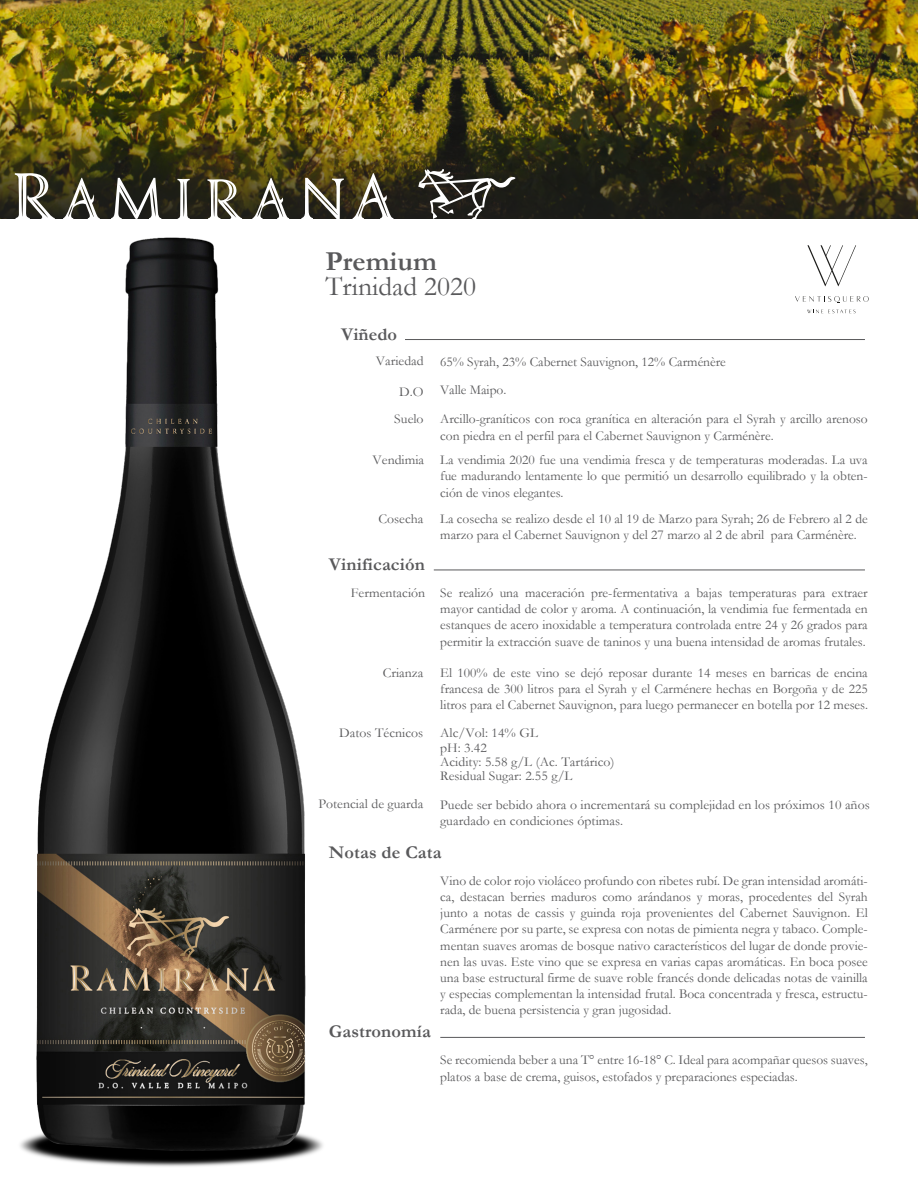
<style>
.page{position:relative;width:918px;height:1188px;background:#fff}
.page>*{position:absolute;margin:0;border:0;box-sizing:border-box;transform-origin:0 0}
.t1{font:27.6px "Garamond";color:#59595b}
.t2{font:700 27.6px "Garamond";color:#59595b}
.t3{font:700 18px "Garamond";letter-spacing:.01em;color:#59595b}
.t4{font:13.5px/16.2px "Garamond";color:#59595b}
</style>
<div class="page">
<img style="left:0;top:0;width:918px;height:109px">
<img style="left:0;top:109px;width:918px;height:110px">
<svg style="left:418px;top:169px;width:97px;height:50px;background:#4e4c47"></svg>
<svg style="left:328px;top:178px;width:16px;height:41px"></svg>
<svg style="left:353px;top:173px;width:40px;height:46px"></svg>
<img style="left:15px;top:112px;width:313px;height:1055px">
<svg style="left:795px;top:296px;width:74px;height:7px"></svg>
<svg style="left:807px;top:310px;width:49px;height:3px"></svg>
<svg style="left:807px;top:245px;width:49px;height:41px"></svg>
<hr style="left:405px;top:339px;width:460px;height:1px;background:#59595b">
<hr style="left:434px;top:570px;width:431px;height:1px;background:#59595b">
<hr style="left:440px;top:1037px;width:425px;height:1px;background:#59595b">
<h1 class="t2" style="left:325px;top:242px;width:113px">Premium</h1>
<h1 class="t1" style="left:325px;top:268px;width:152px">Trinidad 2020</h1>
<h2 class="t3" style="left:341px;top:322px;width:57px">Viñedo</h2>
<p class="t4" style="left:376px;top:353px;width:49px">Variedad</p>
<p class="t4" style="left:399px;top:383px;width:26px">D.O</p>
<p class="t4" style="left:394px;top:410px;width:31px">Suelo</p>
<p class="t4" style="left:373px;top:451px;width:53px">Vendimia</p>
<p class="t4" style="left:378px;top:511px;width:47px">Cosecha</p>
<h2 class="t3" style="left:329px;top:552px;width:98px">Vinificación</h2>
<p class="t4" style="left:351px;top:584px;width:76px">Fermentación</p>
<p class="t4" style="left:383px;top:665px;width:42px">Crianza</p>
<p class="t4" style="left:440px;top:347px;width:287px;line-height:28.5px">65% Syrah, 23% Cabernet Sauvignon, 12% Carménère<br>Valle Maipo.</p>
<p class="t4" style="left:440px;top:411px;width:429px">Arcillo-graníticos con roca granítica en alteración para el Syrah y arcillo arenoso con piedra en el perfil para el Cabernet Sauvignon y Carménère.</p>
<p class="t4" style="left:440px;top:452px;width:429px;text-align:justify">La vendimia 2020 fue una vendimia fresca y de temperaturas moderadas. La uva fue madurando lentamente lo que permitió un desarrollo equilibrado y la obten&shy;ción de vinos elegantes.</p>
<p class="t4" style="left:440px;top:510px;width:429px">La cosecha se realizo desde el 10 al 19 de Marzo para Syrah; 26 de Febrero al 2 de marzo para el Cabernet Sauvignon y del 27 marzo al 2 de abril para Carménère.</p>
<p class="t4" style="left:440px;top:584px;width:429px;text-align:justify">Se realizó una maceración pre-fermentativa a bajas temperaturas para extraer mayor cantidad de color y aroma. A continuación, la vendimia fue fermentada en estanques de acero inoxidable a temperatura controlada entre 24 y 26 grados para permitir la extracción suave de taninos y una buena intensidad de aromas frutales.</p>
<p class="t4" style="left:440px;top:664px;width:429px;text-align:justify">El 100% de este vino se dejó reposar durante 14 meses en barricas de encina francesa de 300 litros para el Syrah y el Carménere hechas en Borgoña y de 225 litros para el Cabernet Sauvignon, para luego permanecer en botella por 12 meses.</p>
<p class="t4" style="left:440px;top:726px;width:176px;line-height:14.2px">Alc/Vol: 14% GL<br>pH: 3.42<br>Acidity: 5.58 g/L (Ac. Tartárico)<br>Residual Sugar: 2.55 g/L</p>
<p class="t4" style="left:440px;top:796px;width:431px">Puede ser bebido ahora o incrementará su complejidad en los próximos 10 años guardado en condiciones óptimas.</p>
<p class="t4" style="left:339px;top:724px;width:86px">Datos Técnicos</p>
<p class="t4" style="left:318px;top:796px;width:106px">Potencial de guarda</p>
<h2 class="t3" style="left:329px;top:840px;width:114px">Notas de Cata</h2>
<h2 class="t3" style="left:329px;top:1019px;width:104px">Gastronomía</h2>
<p class="t4" style="left:440px;top:872px;width:429px;text-align:justify">Vino de color rojo violáceo profundo con ribetes rubí. De gran intensidad aromáti&shy;ca, destacan berries maduros como arándanos y moras, procedentes del Syrah junto a notas de cassis y guinda roja provenientes del Cabernet Sauvignon. El Carménere por su parte, se expresa con notas de pimienta negra y tabaco. Comple&shy;mentan suaves aromas de bosque nativo característicos del lugar de donde provie&shy;nen las uvas. Este vino que se expresa en varias capas aromáticas. En boca posee una base estructural firme de suave roble francés donde delicadas notas de vainilla y especias complementan la intensidad frutal. Boca concentrada y fresca, estructu&shy;rada, de buena persistencia y gran jugosidad.</p>
<p class="t4" style="left:440px;top:1052px;width:429px">Se recomienda beber a una T° entre 16-18° C. Ideal para acompañar quesos suaves, platos a base de crema, guisos, estofados y preparaciones especiadas.</p>
</div>
